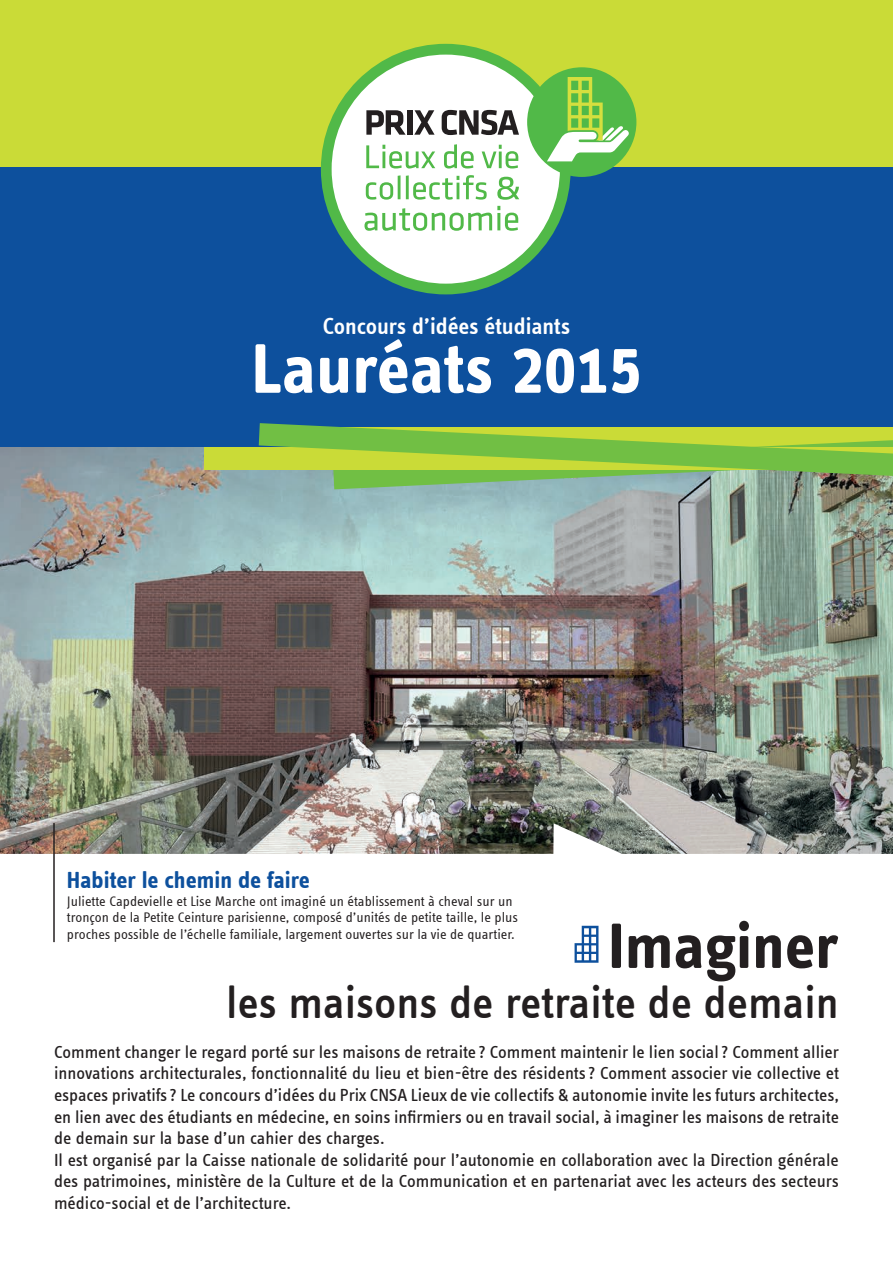
<style>
.page{position:relative;width:893px;height:1263px;background:#fff}
.page>*{position:absolute;margin:0;border:0;box-sizing:border-box;transform-origin:0 0}
.t1{font:700 72.45px "Info Text Offc";letter-spacing:-.005em;color:#fff}
.t2{font:700 66.15px "Info Text Offc";color:#231f20}
.t3{font:500 46.35px "Info Text Offc";color:#231f20}
.t4{font:700 24px "Info Text Offc";color:#0d509d}
.t5{font:600 23.7px "Info Text Offc";color:#fff}
.t6{font:18px/21.6px "Info Text Offc";color:#231f20}
.t7{font:14.25px/16.5px "Info Text Offc";color:#231f20}
</style>
<div class="page">
<img style="left:0;top:446px;width:893px;height:408px">
<div style="left:0;top:0;width:893px;height:185px;background:#cadb37"></div>
<div style="left:0;top:167px;width:893px;height:279px;background:#0d509d"></div>
<hr style="left:53px;top:823px;width:2px;height:119px;background:#231f20">
<div style="left:204px;top:447px;width:689px;height:22px;background:#cadb37"></div>
<svg style="left:259px;top:423px;width:634px;height:66px"></svg>
<svg style="left:321px;top:44px;width:250px;height:250px;fill:#fff"></svg>
<div style="left:527px;top:67px;width:109px;height:110px;background:#51b948;border-radius:50%"></div>
<svg style="left:547px;top:77px;width:82px;height:84px"></svg>
<svg style="left:366px;top:110px;width:40px;height:25px"></svg>
<div style="left:407px;top:110px;width:6px;height:25px;background:#231f20"></div>
<svg style="left:414px;top:110px;width:21px;height:25px"></svg>
<svg style="left:442px;top:110px;width:77px;height:25px;background:#848182"></svg>
<svg style="left:366px;top:145px;width:69px;height:24px;background:#cceaca"></svg>
<svg style="left:444px;top:144px;width:30px;height:25px"></svg>
<svg style="left:482px;top:145px;width:36px;height:24px"></svg>
<svg style="left:366px;top:182px;width:27px;height:18px"></svg>
<hr style="left:398px;top:175px;width:2px;height:24px;background:#51b948">
<hr style="left:406px;top:175px;width:3px;height:24px;background:#51b948">
<svg style="left:413px;top:175px;width:74px;height:25px;background:#cceac9"></svg>
<svg style="left:497px;top:177px;width:22px;height:23px"></svg>
<svg style="left:364px;top:206px;width:154px;height:25px;background:#cceac9"></svg>
<svg style="left:575px;top:926px;width:23px;height:37px"></svg>
<h3 class="t5" style="left:323px;top:313px;width:249px">Concours d’idées étudiants</h3>
<h1 class="t1" style="left:251px;top:327px;width:392px">Lauréats 2015</h1>
<h3 class="t4" style="left:67px;top:866px;width:244px">Habiter le chemin de faire</h3>
<p class="t7" style="left:67px;top:893px;width:452px">Juliette Capdevielle et Lise Marche ont imaginé un établissement à cheval sur un tronçon de la Petite Ceinture parisienne, composé d’unités de petite taille, le plus proches possible de l’échelle familiale, largement ouvertes sur la vie de quartier.</p>
<h2 class="t2" style="left:608px;top:908px;width:232px">Imaginer</h2>
<h3 class="t3" style="left:226px;top:976px;width:614px">les maisons de retraite de demain</h3>
<p class="t6" style="left:54px;top:1041px;width:787px">Comment changer le regard porté sur les maisons de retraite ? Comment maintenir le lien social ? Comment allier innovations architecturales, fonctionnalité du lieu et bien-être des résidents ? Comment associer vie collective et espaces privatifs ? Le concours d’idées du Prix CNSA Lieux de vie collectifs &amp; autonomie invite les futurs architectes, en lien avec des étudiants en médecine, en soins infirmiers ou en travail social, à imaginer les maisons de retraite de demain sur la base d’un cahier des charges.<br>Il est organisé par la Caisse nationale de solidarité pour l’autonomie en collaboration avec la Direction générale des patrimoines, ministère de la Culture et de la Communication et en partenariat avec les acteurs des secteurs médico-social et de l’architecture.</p>
</div>
